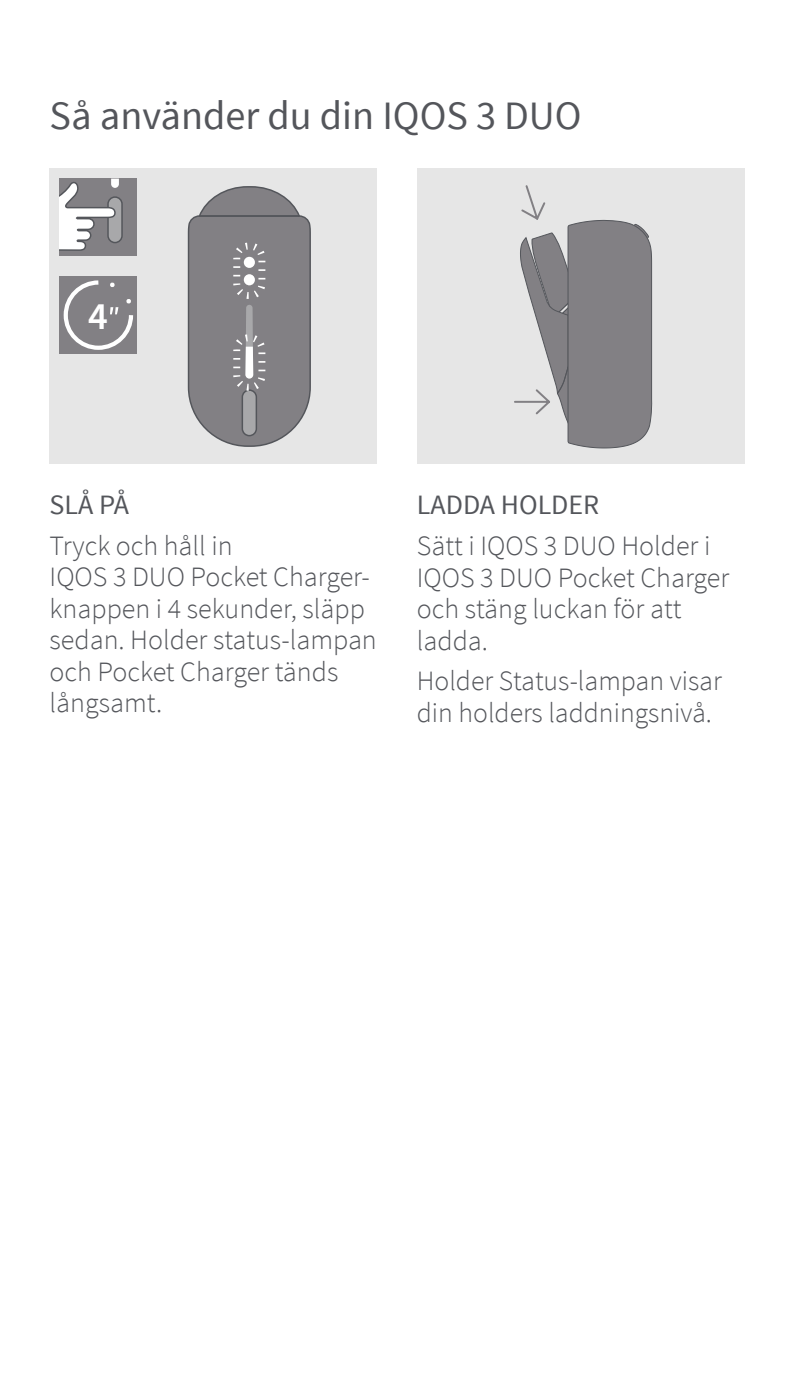
<style>
.page{position:relative;width:794px;height:1389px;background:#fff}
.page>*{position:absolute;margin:0;border:0;box-sizing:border-box;transform-origin:0 0}
.t1{font:40.25px "Source Sans Pro";color:#54565b}
.t2{font:600 38.5px "Source Sans Pro";color:#fff}
.t3{font:300 28px/31.5px "Source Sans Pro";color:#54565b}
.t4{font:28px "Source Sans Pro";color:#54565b}
</style>
<div class="page">
<div style="left:50px;top:169px;width:327px;height:295px;background:#e6e6e6"></div>
<div style="left:59px;top:179px;width:78px;height:77px;background:#828084"></div>
<div style="left:59px;top:276px;width:78px;height:78px;background:#828084"></div>
<div style="left:107px;top:196px;width:16px;height:47px;background:#a8a8aa;border:1px solid #54565b;border-radius:7px"></div>
<svg style="left:59px;top:179px;width:60px;height:72px"></svg>
<svg style="left:63px;top:280px;width:70px;height:70px"></svg>
<svg style="left:187px;top:186px;width:124px;height:261px;background:#908e92"></svg>
<div style="left:417px;top:169px;width:327px;height:295px;background:#e6e6e6"></div>
<svg style="left:514px;top:185px;width:138px;height:264px"></svg>
<h1 class="t1" style="left:50px;top:91px;width:533px">Så använder du din IQOS 3 DUO</h1>
<h2 class="t2" style="left:88px;top:292px;width:21px">4</h2>
<p class="t4" style="left:50px;top:487px;width:81px">SLÅ PÅ</p>
<p class="t3" style="left:50px;top:530px;width:329px">Tryck och håll in<br>IQOS 3 DUO Pocket Charger&shy;knappen i 4 sekunder, släpp sedan. Holder status-lampan och Pocket Charger tänds långsamt.</p>
<p class="t4" style="left:417px;top:487px;width:184px">LADDA HOLDER</p>
<p class="t3" style="left:417px;top:530px;width:314px">Sätt i IQOS 3 DUO Holder i<br>IQOS 3 DUO Pocket Charger och stäng luckan för att ladda.</p>
<p class="t3" style="left:417px;top:666px;width:306px">Holder Status-lampan visar din holders laddningsnivå.</p>
</div>
